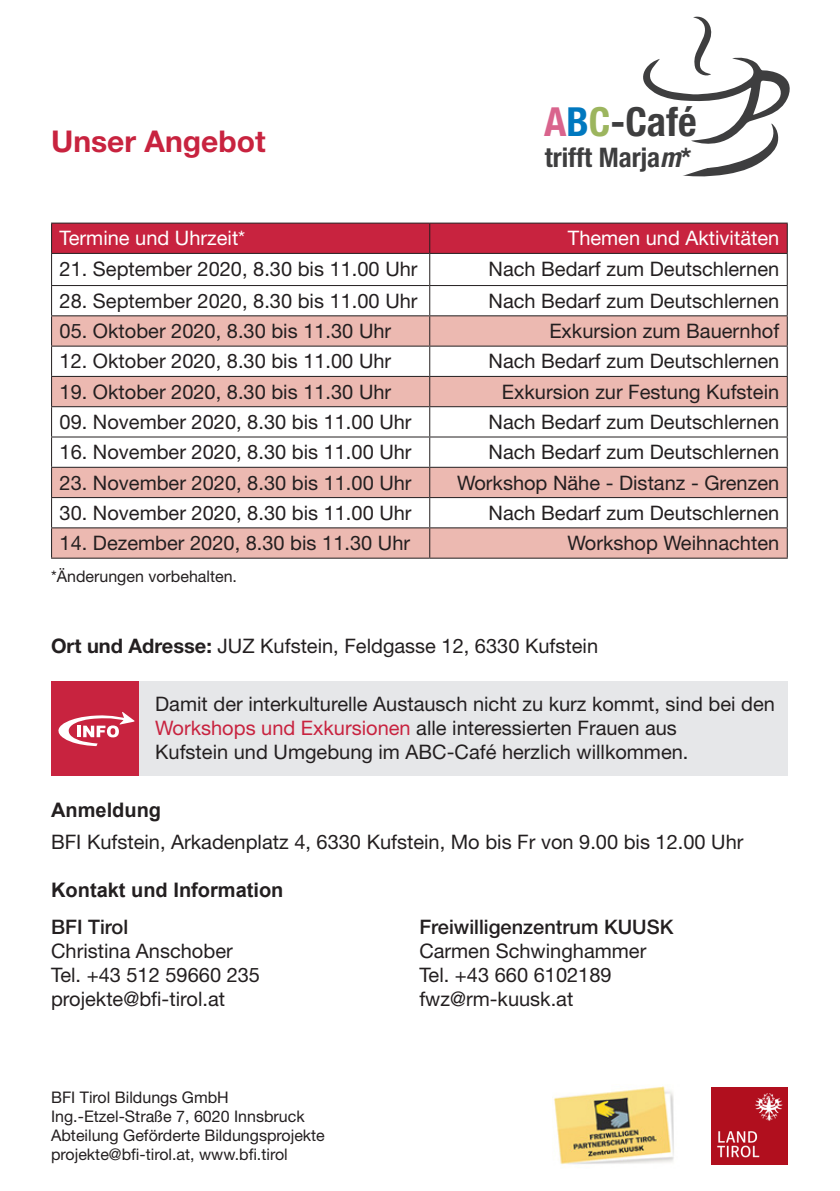
<style>
.page{position:relative;width:840px;height:1191px;background:#fff}
.page>*{position:absolute;margin:0;border:0;box-sizing:border-box;transform-origin:0 0}
.t1{font:700 condensed 40.2px "Helvetica Neue LT Std";color:#3e3e3f}
.t2{font:700 30px "Helvetica Neue LT Std";color:#c8233f}
.t3{font:700 condensed 27px "Helvetica Neue LT Std";color:#3e3e3f}
.t4{font:20px/24px "Helvetica Neue LT Std";color:#231f20}
.t5{font:20px "Helvetica Neue LT Std";color:#fff}
.t6{font:500 20px "Helvetica Neue LT Std";color:#231f20}
.t7{font:700 20px "Arial";color:#231f20}
.t8{font:16px/19.2px "Helvetica Neue LT Std";color:#231f20}
.s1{color:#d9648d}
.s2{color:#0078bf}
.s3{color:#9cb55e}
.s4{font-style:italic}
.s5{font-weight:700}
.s6{color:#c8233f}
</style>
<div class="page">
<svg style="left:52px;top:316px;width:734px;height:241px;fill:#ecb9b1"></svg>
<svg style="left:51px;top:223px;width:736px;height:30px;background:#c3233e"></svg>
<hr style="left:51px;top:253px;width:378px;height:1px;background:#231f20">
<hr style="left:51px;top:254px;width:1px;height:31px;background:#231f20">
<hr style="left:429px;top:253px;width:358px;height:1px;background:#231f20">
<hr style="left:429px;top:254px;width:1px;height:31px;background:#231f20">
<hr style="left:786px;top:254px;width:1px;height:31px;background:#231f20">
<hr style="left:51px;top:285px;width:378px;height:1px;background:#231f20">
<svg style="left:51px;top:286px;width:1px;height:29px"></svg>
<hr style="left:429px;top:285px;width:358px;height:1px;background:#231f20">
<svg style="left:429px;top:286px;width:1px;height:29px"></svg>
<svg style="left:786px;top:286px;width:1px;height:29px"></svg>
<hr style="left:51px;top:315px;width:378px;height:1px;background:#231f20">
<hr style="left:51px;top:316px;width:1px;height:30px;background:#231f20">
<hr style="left:429px;top:315px;width:358px;height:1px;background:#231f20">
<hr style="left:429px;top:316px;width:1px;height:30px;background:#231f20">
<hr style="left:786px;top:316px;width:1px;height:30px;background:#231f20">
<hr style="left:51px;top:346px;width:378px;height:1px;background:#231f20">
<hr style="left:429px;top:346px;width:358px;height:1px;background:#231f20">
<hr style="left:51px;top:376px;width:378px;height:1px;background:#231f20">
<hr style="left:429px;top:376px;width:358px;height:1px;background:#231f20">
<hr style="left:51px;top:406px;width:378px;height:1px;background:#231f20">
<svg style="left:51px;top:347px;width:1px;height:89px"></svg>
<hr style="left:429px;top:406px;width:358px;height:1px;background:#231f20">
<svg style="left:429px;top:347px;width:1px;height:89px"></svg>
<svg style="left:786px;top:347px;width:1px;height:89px"></svg>
<hr style="left:51px;top:436px;width:378px;height:1px;background:#231f20">
<hr style="left:51px;top:437px;width:1px;height:30px;background:#231f20">
<hr style="left:429px;top:436px;width:358px;height:1px;background:#231f20">
<hr style="left:429px;top:437px;width:1px;height:30px;background:#231f20">
<hr style="left:786px;top:437px;width:1px;height:30px;background:#231f20">
<hr style="left:51px;top:467px;width:378px;height:1px;background:#231f20">
<hr style="left:429px;top:467px;width:358px;height:1px;background:#231f20">
<hr style="left:51px;top:497px;width:378px;height:1px;background:#231f20">
<hr style="left:429px;top:497px;width:358px;height:1px;background:#231f20">
<hr style="left:51px;top:527px;width:378px;height:1px;background:#231f20">
<svg style="left:51px;top:468px;width:1px;height:89px"></svg>
<hr style="left:429px;top:527px;width:358px;height:1px;background:#231f20">
<svg style="left:429px;top:468px;width:1px;height:89px"></svg>
<svg style="left:786px;top:468px;width:1px;height:89px"></svg>
<hr style="left:51px;top:557px;width:378px;height:1px;background:#231f20">
<hr style="left:429px;top:557px;width:358px;height:1px;background:#231f20">
<div style="left:138px;top:681px;width:649px;height:94px;background:#e6e7e9"></div>
<div style="left:51px;top:681px;width:87px;height:94px;background:#c8233f"></div>
<svg style="left:58px;top:712px;width:77px;height:34px"></svg>
<svg style="left:643px;top:16px;width:147px;height:161px"></svg>
<img style="left:552px;top:1086px;width:122px;height:79px">
<img style="left:711px;top:1088px;width:76px;height:76px">
<h2 class="t2" style="left:51px;top:123px;width:216px">Unser Angebot</h2>
<h1 class="t1" style="left:544px;top:97px;width:154px"><span class="s1">A</span><span class="s2">B</span><span class="s3">C</span>-Café</h1>
<h3 class="t3" style="left:544px;top:141px;width:148px">trifft Marja<span class="s4">m</span>*</h3>
<p class="t5" style="left:60px;top:226px;width:187px">Termine und Uhrzeit*</p>
<p class="t5" style="left:567px;top:226px;width:213px">Themen und Aktivitäten</p>
<p class="t4" style="left:60px;top:256px;width:359px">21. September 2020, 8.30 bis 11.00 Uhr</p>
<p class="t4" style="left:488px;top:256px;width:292px">Nach Bedarf zum Deutschlernen</p>
<p class="t4" style="left:60px;top:288px;width:359px">28. September 2020, 8.30 bis 11.00 Uhr</p>
<p class="t4" style="left:488px;top:288px;width:292px">Nach Bedarf zum Deutschlernen</p>
<p class="t4" style="left:60px;top:319px;width:333px">05. Oktober 2020, 8.30 bis 11.30 Uhr</p>
<p class="t4" style="left:549px;top:319px;width:231px">Exkursion zum Bauernhof</p>
<p class="t4" style="left:60px;top:349px;width:333px">12. Oktober 2020, 8.30 bis 11.00 Uhr</p>
<p class="t4" style="left:488px;top:349px;width:292px">Nach Bedarf zum Deutschlernen</p>
<p class="t4" style="left:60px;top:379px;width:333px">19. Oktober 2020, 8.30 bis 11.30 Uhr</p>
<p class="t4" style="left:501px;top:379px;width:279px">Exkursion zur Festung Kufstein</p>
<p class="t4" style="left:60px;top:409px;width:353px">09. November 2020, 8.30 bis 11.00 Uhr</p>
<p class="t4" style="left:488px;top:409px;width:292px">Nach Bedarf zum Deutschlernen</p>
<p class="t4" style="left:60px;top:440px;width:353px">16. November 2020, 8.30 bis 11.00 Uhr</p>
<p class="t4" style="left:488px;top:440px;width:292px">Nach Bedarf zum Deutschlernen</p>
<p class="t4" style="left:60px;top:470px;width:353px">23. November 2020, 8.30 bis 11.00 Uhr</p>
<p class="t4" style="left:457px;top:470px;width:323px">Workshop Nähe - Distanz - Grenzen</p>
<p class="t4" style="left:60px;top:500px;width:353px">30. November 2020, 8.30 bis 11.00 Uhr</p>
<p class="t4" style="left:488px;top:500px;width:292px">Nach Bedarf zum Deutschlernen</p>
<p class="t4" style="left:60px;top:531px;width:352px">14. Dezember 2020, 8.30 bis 11.30 Uhr</p>
<p class="t4" style="left:567px;top:531px;width:213px">Workshop Weihnachten</p>
<p class="t8" style="left:51px;top:566px;width:187px">*Änderungen vorbehalten.</p>
<p class="t4" style="left:51px;top:633px;width:548px"><span class="s5">Ort und Adresse:</span> JUZ Kufstein, Feldgasse 12, 6330 Kufstein</p>
<p class="t4" style="left:155px;top:692px;width:621px">Damit der interkulturelle Austausch nicht zu kurz kommt, sind bei den<br><span class="s6">Workshops und Exkursionen</span> alle interessierten Frauen aus<br>Kufstein und Umgebung im ABC-Café herzlich willkommen.</p>
<p class="t7" style="left:51px;top:796px;width:112px">Anmeldung</p>
<p class="t4" style="left:51px;top:830px;width:693px">BFI Kufstein, Arkadenplatz 4, 6330 Kufstein, Mo bis Fr von 9.00 bis 12.00 Uhr</p>
<p class="t7" style="left:51px;top:876px;width:234px">Kontakt und Information</p>
<p class="t6" style="left:51px;top:914px;width:79px">BFI Tirol</p>
<p class="t4" style="left:51px;top:938px;width:210px">Christina Anschober<br>Tel. +43 512 59660 235 projekte@bfi-tirol.at</p>
<p class="t6" style="left:419px;top:914px;width:255px">Freiwilligenzentrum KUUSK</p>
<p class="t4" style="left:419px;top:938px;width:228px">Carmen Schwinghammer<br>Tel. +43 660 6102189 fwz@rm-kuusk.at</p>
<p class="t8" style="left:51px;top:1087px;width:275px">BFI Tirol Bildungs GmbH Ing.-Etzel-Straße 7, 6020 Innsbruck Abteilung Geförderte Bildungsprojekte projekte@bfi-tirol.at, www.bfi.tirol</p>
</div>
